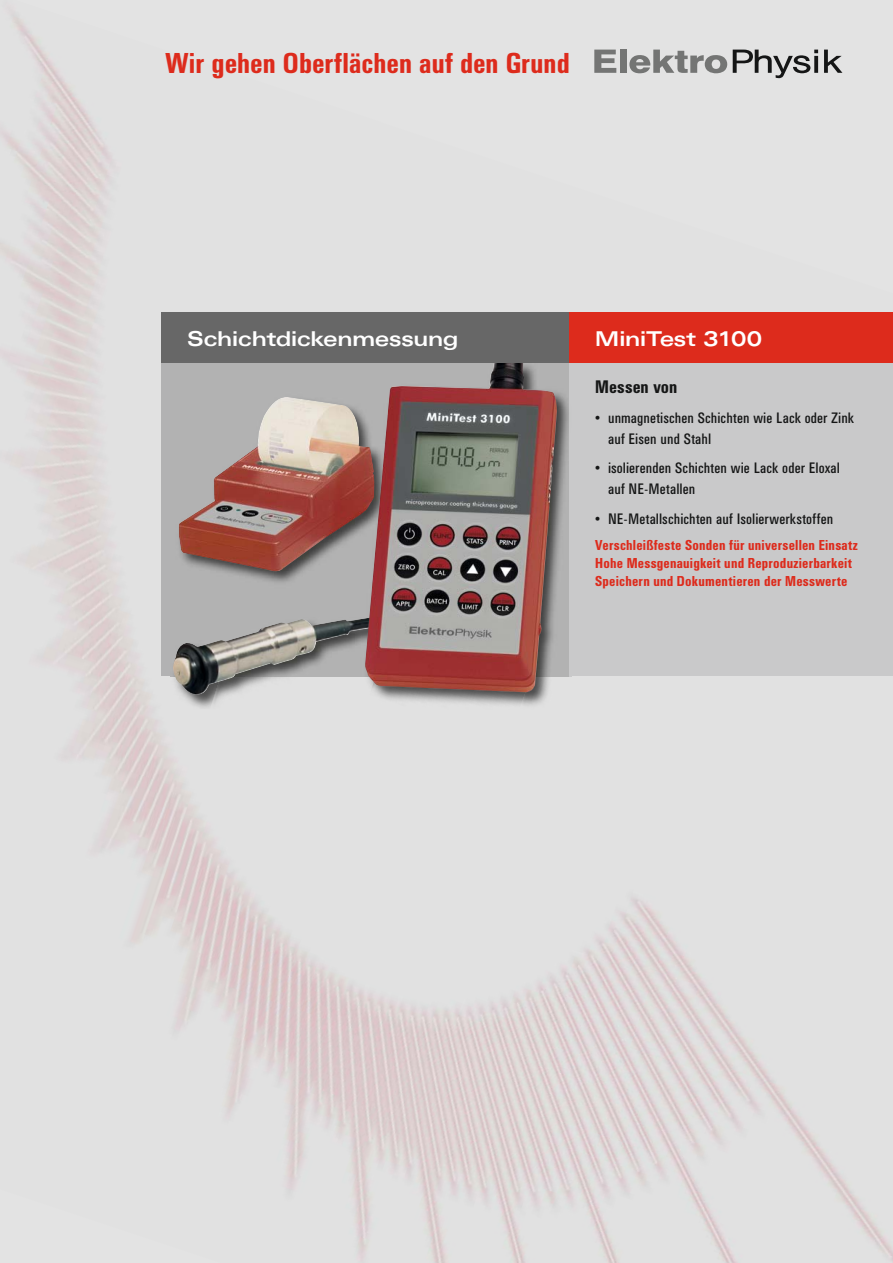
<style>
.page{position:relative;width:893px;height:1263px;background:#fff}
.page>*{position:absolute;margin:0;border:0;box-sizing:border-box;transform-origin:0 0}
.t1{font:700 28.5px "Univers Condensed BQ";color:#dd2b1c}
.t2{font:700 21px "Univers Extended BQ";letter-spacing:-.01em;color:#fff}
.t3{font:700 18px "Univers Condensed BQ";color:#151616}
.t4{font:15px/21px "Univers Condensed BQ";letter-spacing:.005em;color:#151616}
.t5{font:700 14.25px/18px "Univers Condensed BQ";letter-spacing:.015em;color:#dd2b1c}
</style>
<div class="page">
<img style="left:0;top:0;width:893px;height:1263px">
<svg style="left:594px;top:50px;width:22px;height:23px"></svg>
<div style="left:620px;top:50px;width:6px;height:23px;background:#747574"></div>
<svg style="left:629px;top:50px;width:98px;height:23px;background:#aaabaa"></svg>
<svg style="left:733px;top:50px;width:85px;height:28px;background:#a2a2a2"></svg>
<svg style="left:824px;top:50px;width:18px;height:23px"></svg>
<div style="left:162px;top:313px;width:408px;height:51px;background:#676767"></div>
<div style="left:570px;top:313px;width:323px;height:51px;background:#dd2b1c"></div>
<div style="left:162px;top:364px;width:408px;height:312px;background:#b2b2b3"></div>
<div style="left:570px;top:364px;width:323px;height:312px;background:#c9c9ca"></div>
<div style="left:222px;top:696px;width:142px;height:13px;background:#e1e1e1"></div>
<img style="left:171px;top:676px;width:51px;height:33px">
<img style="left:364px;top:692px;width:155px;height:17px">
<img style="left:519px;top:676px;width:52px;height:33px">
<img style="left:171px;top:361px;width:399px;height:315px">
<img style="left:179px;top:397px;width:186px;height:174px">
<img style="left:172px;top:606px;width:311px;height:90px">
<img style="left:365px;top:364px;width:192px;height:328px">
<h1 class="t1" style="left:165px;top:53px;width:406px">Wir gehen Oberflächen auf den Grund</h1>
<h2 class="t2" style="left:187px;top:331px;width:273px">Schichtdickenmessung</h2>
<h2 class="t2" style="left:595px;top:331px;width:168px">MiniTest 3100</h2>
<p class="t3" style="left:595px;top:380px;width:84px">Messen von</p>
<p class="t4" style="left:608px;top:408px;width:248px;text-indent:-13px">• unmagnetischen Schichten wie Lack oder Zink auf Eisen und Stahl</p>
<p class="t4" style="left:608px;top:459px;width:233px;text-indent:-13px">• isolierenden Schichten wie Lack oder Eloxal auf NE-Metallen</p>
<p class="t4" style="left:595px;top:509px;width:239px">• NE-Metallschichten auf Isolierwerkstoffen</p>
<p class="t5" style="left:595px;top:538px;width:264px">Verschleißfeste Sonden für universellen Einsatz<br>Hohe Messgenauigkeit und Reproduzierbarkeit<br>Speichern und Dokumentieren der Messwerte</p>
</div>
